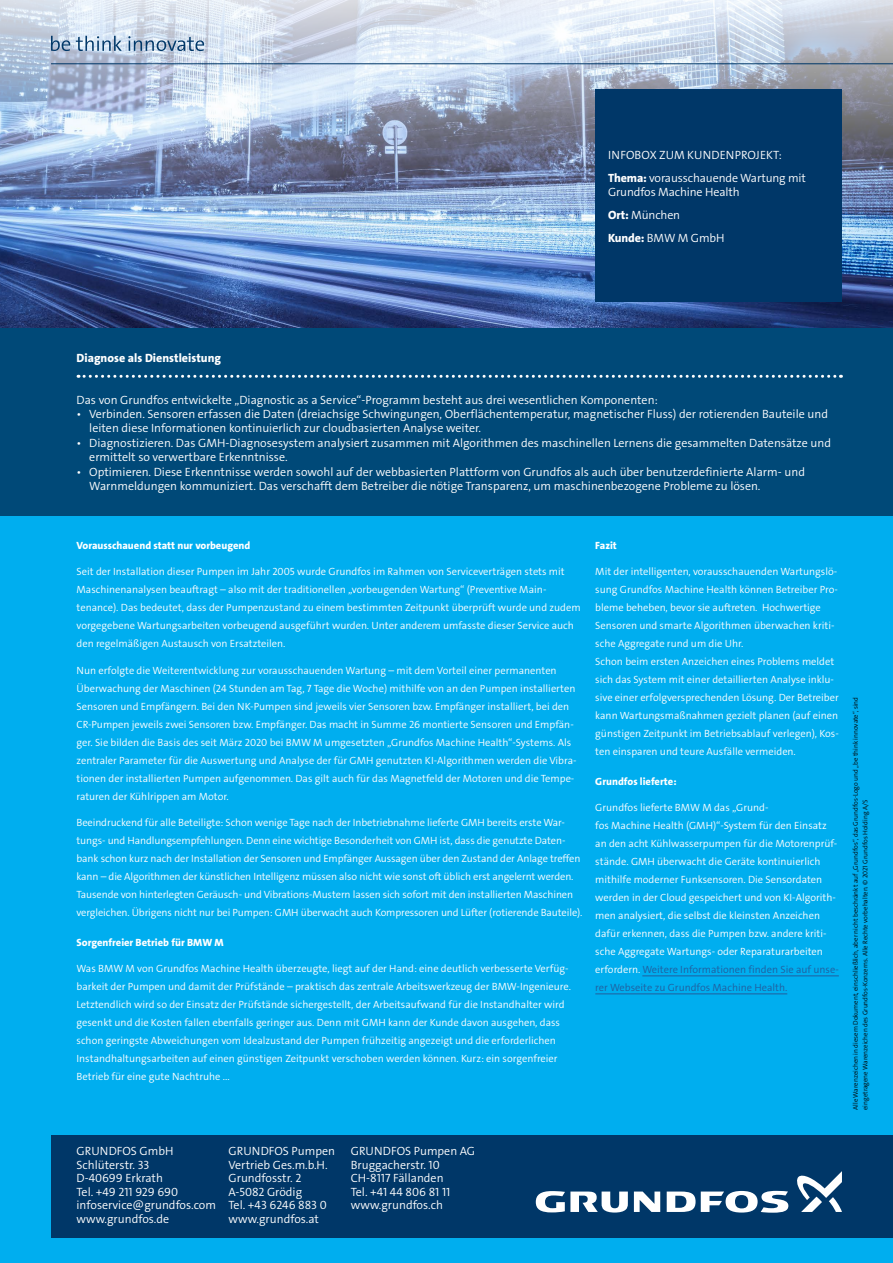
<style>
.page{position:relative;width:893px;height:1263px;background:#fff}
.page>*{position:absolute;margin:0;border:0;box-sizing:border-box;transform-origin:0 0}
.t1{font:12px/13.5px "Grundfos The Sans V2 OT 4 SL";color:#fff}
.t2{font:12px "Grundfos The Sans V2 OT 8 XB";color:#fff}
.t3{font:10.5px/18px "Grundfos The Sans V2 OT 4 SL";color:#fff}
.t4{font:10.5px "Grundfos The Sans V2 OT 8 XB";color:#fff}
.t5{font:6.75px/9.8px "Grundfos The Sans V2 OT 4 SL";color:#000}
.s1{font-family:"Grundfos The Sans V2 OT 8 XB"}
.s2{color:#215e9e}
</style>
<div class="page">
<img style="left:0;top:0;width:893px;height:328px">
<div style="left:0;top:516px;width:893px;height:747px;background:#00aeef"></div>
<div style="left:0;top:328px;width:893px;height:188px;background:#004978"></div>
<svg style="left:78px;top:375px;width:763px;height:3px"></svg>
<div style="left:51px;top:1135px;width:842px;height:102px;background:#003768"></div>
<hr style="left:51px;top:63px;width:842px;height:1px;background:#003768">
<svg style="left:634px;top:1191px;width:26px;height:21px"></svg>
<svg style="left:536px;top:1191px;width:92px;height:21px"></svg>
<svg style="left:667px;top:1191px;width:121px;height:22px"></svg>
<svg style="left:797px;top:1171px;width:45px;height:41px"></svg>
<svg style="left:51px;top:36px;width:19px;height:15px"></svg>
<svg style="left:76px;top:36px;width:46px;height:15px"></svg>
<svg style="left:128px;top:36px;width:76px;height:15px"></svg>
<hr style="left:642px;top:975px;width:197px;height:1px;background:#215e9e">
<hr style="left:595px;top:993px;width:192px;height:1px;background:#215e9e">
<div style="left:595px;top:90px;width:247px;height:212px;background:#003768"></div>
<p class="t1" style="left:608px;top:143px;width:199px;line-height:23px">INFOBOX ZUM KUNDENPROJEKT:<br><span class="s1">Thema:</span> vorausschauende Wartung mit</p>
<p class="t1" style="left:608px;top:181px;width:133px;line-height:23px">Grundfos Machine Health<br><span class="s1">Ort:</span> München<br><span class="s1">Kunde:</span> BMW M GmbH</p>
<p class="t2" style="left:77px;top:350px;width:146px">Diagnose als Dienstleistung</p>
<p class="t1" style="left:77px;top:393px;width:583px">Das von Grundfos entwickelte „Diagnostic as a Service“-Programm besteht aus drei wesentlichen Komponenten:</p>
<p class="t1" style="left:89px;top:407px;width:740px;line-height:14.4px;text-indent:-13px">• Verbinden. Sensoren erfassen die Daten (dreiachsige Schwingungen, Oberflächentemperatur, magnetischer Fluss) der rotierenden Bauteile und leiten diese Informationen kontinuierlich zur cloudbasierten Analyse weiter.</p>
<p class="t1" style="left:89px;top:436px;width:743px;line-height:14.4px;text-indent:-13px">• Diagnostizieren. Das GMH-Diagnosesystem analysiert zusammen mit Algorithmen des maschinellen Lernens die gesammelten Datensätze und ermittelt so verwertbare Erkenntnisse.</p>
<p class="t1" style="left:89px;top:464px;width:717px;line-height:14.4px;text-indent:-13px">• Optimieren. Diese Erkenntnisse werden sowohl auf der webbasierten Plattform von Grundfos als auch über benutzerdefinierte Alarm- und<br>Warnmeldungen kommuniziert. Das verschafft dem Betreiber die nötige Transparenz, um maschinenbezogene Probleme zu lösen.</p>
<p class="t4" style="left:77px;top:539px;width:175px">Vorausschauend statt nur vorbeugend</p>
<p class="t3" style="left:77px;top:563px;width:506px">Seit der Installation dieser Pumpen im Jahr 2005 wurde Grundfos im Rahmen von Serviceverträgen stets mit Maschinenanalysen beauftragt – also mit der traditionellen „vorbeugenden Wartung“ (Preventive Main&shy;tenance). Das bedeutet, dass der Pumpenzustand zu einem bestimmten Zeitpunkt überprüft wurde und zudem vorgegebene Wartungsarbeiten vorbeugend ausgeführt wurden. Unter anderem umfasste dieser Service auch den regelmäßigen Austausch von Ersatzteilen.</p>
<p class="t3" style="left:77px;top:661px;width:502px">Nun erfolgte die Weiterentwicklung zur vorausschauenden Wartung – mit dem Vorteil einer permanenten Überwachung der Maschinen (24 Stunden am Tag, 7 Tage die Woche) mithilfe von an den Pumpen installierten Sensoren und Empfängern. Bei den NK-Pumpen sind jeweils vier Sensoren bzw. Empfänger installiert, bei den CR-Pumpen jeweils zwei Sensoren bzw. Empfänger. Das macht in Summe 26 montierte Sensoren und Empfän&shy;ger. Sie bilden die Basis des seit März 2020 bei BMW M umgesetzten „Grundfos Machine Health“-Systems. Als zentraler Parameter für die Auswertung und Analyse der für GMH genutzten KI-Algorithmen werden die Vibra&shy;tionen der installierten Pumpen aufgenommen. Das gilt auch für das Magnetfeld der Motoren und die Tempe&shy;raturen der Kühlrippen am Motor.</p>
<p class="t3" style="left:77px;top:814px;width:507px">Beeindruckend für alle Beteiligte: Schon wenige Tage nach der Inbetriebnahme lieferte GMH bereits erste War&shy;tungs- und Handlungsempfehlungen. Denn eine wichtige Besonderheit von GMH ist, dass die genutzte Daten&shy;bank schon kurz nach der Installation der Sensoren und Empfänger Aussagen über den Zustand der Anlage treffen kann – die Algorithmen der künstlichen Intelligenz müssen also nicht wie sonst oft üblich erst angelernt werden.<br>Tausende von hinterlegten Geräusch- und Vibrations-Mustern lassen sich sofort mit den installierten Maschinen vergleichen. Übrigens nicht nur bei Pumpen: GMH überwacht auch Kompressoren und Lüfter (rotierende Bauteile).</p>
<p class="t4" style="left:77px;top:935px;width:149px">Sorgenfreier Betrieb für BMW M</p>
<p class="t3" style="left:77px;top:960px;width:496px">Was BMW M von Grundfos Machine Health überzeugte, liegt auf der Hand: eine deutlich verbesserte Verfüg&shy;barkeit der Pumpen und damit der Prüfstände – praktisch das zentrale Arbeitswerkzeug der BMW-Ingenieure.<br>Letztendlich wird so der Einsatz der Prüfstände sichergestellt, der Arbeitsaufwand für die Instandhalter wird gesenkt und die Kosten fallen ebenfalls geringer aus. Denn mit GMH kann der Kunde davon ausgehen, dass schon geringste Abweichungen vom Idealzustand der Pumpen frühzeitig angezeigt und die erforderlichen Instandhaltungsarbeiten auf einen günstigen Zeitpunkt verschoben werden können. Kurz: ein sorgenfreier Betrieb für eine gute Nachtruhe ...</p>
<p class="t4" style="left:595px;top:539px;width:23px">Fazit</p>
<p class="t3" style="left:595px;top:563px;width:245px">Mit der intelligenten, vorausschauenden Wartungslö&shy;sung Grundfos Machine Health können Betreiber Pro&shy;bleme beheben, bevor sie auftreten. Hochwertige Sensoren und smarte Algorithmen überwachen kriti&shy;sche Aggregate rund um die Uhr.<br>Schon beim ersten Anzeichen eines Problems meldet sich das System mit einer detaillierten Analyse inklu&shy;sive einer erfolgversprechenden Lösung. Der Betreiber kann Wartungsmaßnahmen gezielt planen (auf einen günstigen Zeitpunkt im Betriebsablauf verlegen), Kos&shy;ten einsparen und teure Ausfälle vermeiden.</p>
<p class="t4" style="left:595px;top:775px;width:83px">Grundfos lieferte:</p>
<p class="t3" style="left:595px;top:799px;width:245px">Grundfos lieferte BMW M das „Grund-<br>fos Machine Health (GMH)“-System für den Einsatz an den acht Kühlwasserpumpen für die Motorenprüf&shy;stände. GMH überwacht die Geräte kontinuierlich mithilfe moderner Funksensoren. Die Sensordaten werden in der Cloud gespeichert und von KI-Algorith&shy;men analysiert, die selbst die kleinsten Anzeichen dafür erkennen, dass die Pumpen bzw. andere kriti&shy;sche Aggregate Wartungs- oder Reparaturarbeiten erfordern. <span class="s2">Weitere Informationen finden Sie auf unse&shy;rer Webseite zu Grundfos Machine Health.</span></p>
<p class="t5" style="left:851px;top:1110px;width:414px;rotate:-90deg">Alle Warenzeichen in diesem Dokument, einschließlich, aber nicht beschränkt auf „Grundfos“, das Grundfos-Logo und „be think innovate“, sind eingetragene Warenzeichen des Grundfos-Konzerns. Alle Rechte vorbehalten. © 2021 Grundfos Holding A/S</p>
<p class="t1" style="left:77px;top:1145px;width:141px">GRUNDFOS GmbH<br>Schlüterstr. 33<br>D-40699 Erkrath<br>Tel. +49 211 929 690 infoservice@grundfos.com www.grundfos.de</p>
<p class="t1" style="left:229px;top:1145px;width:108px">GRUNDFOS Pumpen<br>Vertrieb Ges.m.b.H.<br>Grundfosstr. 2<br>A-5082 Grödig<br>Tel. +43 6246 883 0 www.grundfos.at</p>
<p class="t1" style="left:351px;top:1145px;width:126px">GRUNDFOS Pumpen AG<br>Bruggacherstr. 10<br>CH-8117 Fällanden<br>Tel. +41 44 806 81 11 www.grundfos.ch</p>
</div>
